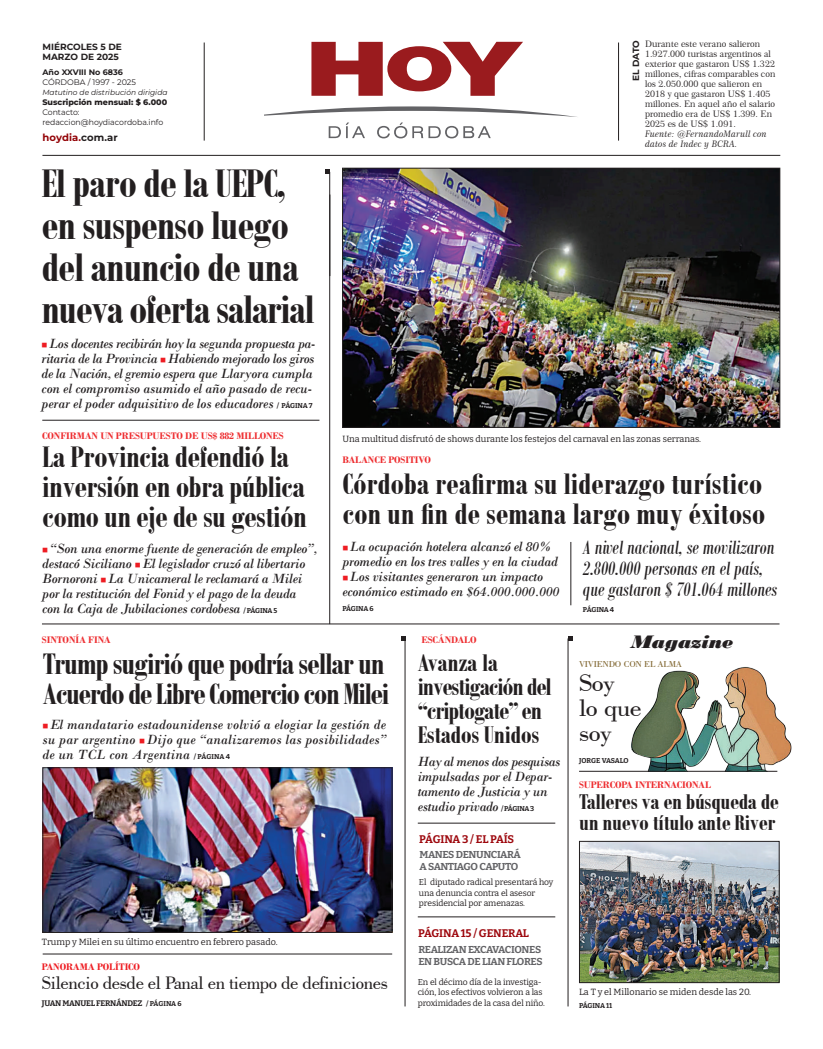
<style>
.page{position:relative;width:823px;height:1049px;background:#fff}
.page>*{position:absolute;margin:0;border:0;box-sizing:border-box;transform-origin:0 0}
.t1{font:700 43px/42px "Bodoni MT Condensed";letter-spacing:-.02em;color:#231f20}
.t2{font:700 32px/30px "Bodoni MT Condensed";letter-spacing:-.015em;color:#231f20}
.t3{font:700 32px/30px "Bodoni MT Condensed";letter-spacing:-.04em;color:#231f20}
.t4{font:700 26px/24px "Bodoni MT Condensed";letter-spacing:-.035em;color:#231f20}
.t5{font:25px/25px "Bodoni BT";letter-spacing:-.02em;color:#231f20;scale:1.08 1}
.t6{font:700 23px/21px "Bodoni MT Condensed";letter-spacing:-.01em;color:#231f20}
.t7{font:italic 21px/21px "Bodoni MT Condensed";color:#231f20}
.t8{font:19px "Bodoni BT";letter-spacing:-.02em;color:#231f20}
.t9{font:italic 19px "Bodoni MT Black";color:#231f20}
.t10{font:italic 14px/15px "Bodoni";letter-spacing:-.02em;color:#231f20}
.t11{font:700 11px "Bitter";letter-spacing:-.015em;color:#9d070d}
.t12{font:700 10px "Bodoni";letter-spacing:-.01em;color:#ee2d30}
.t13{font:700 10px/12px "Bitter";letter-spacing:-.05em;color:#636366}
.t14{font:700 10px "Bodoni";letter-spacing:-.01em;color:#ee1d23}
.t15{font:700 10px "Montserrat";letter-spacing:.01em;color:#940408}
.t16{font:9px/10px "Century 751 BT Roman B";color:#231f20}
.t17{font:9px "Bitter";color:#231f20}
.t18{font:9px/10px "Century 751 BT Italic B";color:#231f20}
.t19{font:700 9px/10px "Montserrat";color:#231f20}
.t20{font:9px "Bodoni BT";letter-spacing:-.02em;color:#7f642d;scale:1.08 1}
.t21{font:8.5px/10.5px "Bitter";letter-spacing:-.01em;color:#231f20}
.t22{font:8px/10px "Montserrat";color:#231f20}
.t23{font:700 8px "Bitter";letter-spacing:-.03em;color:#231f20}
.t24{font:800 8px "Montserrat";color:#231f20}
.t25{font:700 8px "Montserrat";color:#231f20}
.t26{font:italic 7.5px "Montserrat";color:#231f20}
.t27{font:700 7px "Bitter";letter-spacing:-.02em;color:#231f20}
.s1{color:#231f20}
.s2{color:#ee1d23}
.s3{font-family:"Bitter";font-weight:700;font-style:normal;font-size:7px}
.s4{font-size:7px}
</style>
<div class="page">
<img style="left:622px;top:667px;width:170px;height:104px">
<svg style="left:311px;top:42px;width:211px;height:54px"></svg>
<svg style="left:264px;top:106px;width:313px;height:11px"></svg>
<svg style="left:328px;top:123px;width:37px;height:15px"></svg>
<svg style="left:377px;top:123px;width:113px;height:15px"></svg>
<hr style="left:404px;top:638px;width:1px;height:368px;background:#231f20">
<svg style="left:401px;top:636px;width:4px;height:4px"></svg>
<hr style="left:567px;top:638px;width:1px;height:368px;background:#231f20">
<svg style="left:567px;top:636px;width:4px;height:4px"></svg>
<hr style="left:204px;top:43px;width:1px;height:98px;background:#231f20">
<hr style="left:618px;top:43px;width:1px;height:98px;background:#231f20">
<hr style="left:42px;top:155px;width:737px;height:1px;background:#231f20">
<img style="left:45px;top:769px;width:345px;height:161px">
<div style="left:43px;top:767px;width:349px;height:165px;border:1px solid #231f20"></div>
<hr style="left:329px;top:172px;width:1px;height:452px;background:#231f20">
<svg style="left:325px;top:170px;width:4px;height:4px"></svg>
<img style="left:344px;top:170px;width:433px;height:255px">
<div style="left:342px;top:168px;width:437px;height:259px;border:1px solid #231f20"></div>
<hr style="left:42px;top:420px;width:277px;height:1px;background:#231f20">
<hr style="left:42px;top:624px;width:737px;height:1px;background:#231f20">
<img style="left:581px;top:843px;width:195px;height:138px">
<div style="left:579px;top:841px;width:199px;height:142px;border:1px solid #231f20"></div>
<hr style="left:43px;top:954px;width:349px;height:1px;background:#231f20">
<hr style="left:578px;top:771px;width:198px;height:1px;background:#231f20">
<hr style="left:417px;top:917px;width:138px;height:1px;background:#231f20">
<hr style="left:417px;top:823px;width:138px;height:1px;background:#231f20">
<hr style="left:570px;top:542px;width:1px;height:63px;background:#231f20">
<p class="t19" style="left:42px;top:42px;width:81px">MIÉRCOLES 5 DE<br>MARZO DE 2025</p>
<p class="t25" style="left:42px;top:67px;width:82px">Año XXVIII No 6836</p>
<p class="t22" style="left:42px;top:77px;width:95px">CÓRDOBA / 1997 - 2025</p>
<p class="t26" style="left:42px;top:87px;width:126px">Matutino de distribución dirigida</p>
<p class="t24" style="left:42px;top:97px;width:126px">Suscripción mensual: $ 6.000</p>
<p class="t22" style="left:42px;top:107px;width:122px">Contacto: redaccion@hoydiacordoba.info</p>
<p class="t15" style="left:43px;top:131px;width:77px">hoydia.<span class="s1">com.ar</span></p>
<h1 class="t1" style="left:42px;top:162px;width:274px">El paro de la UEPC, en suspenso luego del anuncio de una nueva oferta salarial</h1>
<p class="t10" style="left:42px;top:336px;width:275px"><span class="s2">■</span> Los docentes recibirán hoy la segunda propuesta pa&shy;ritaria de la Provincia <span class="s2">■</span> Habiendo mejorado los giros de la Nación, el gremio espera que Llaryora cumpla con el compromiso asumido el año pasado de recu&shy;perar el poder adquisitivo de los educadores <span class="s3">/ PÁGINA 7</span></p>
<p class="t12" style="left:42px;top:429px;width:243px">CONFIRMAN UN PRESUPUESTO DE US$ 882 MILLONES</p>
<h2 class="t2" style="left:42px;top:441px;width:266px">La Provincia defendió la inversión en obra pública como un eje de su gestión</h2>
<p class="t10" style="left:42px;top:540px;width:277px"><span class="s2">■</span> “Son una enorme fuente de generación de empleo”, destacó Siciliano <span class="s2">■</span> El legislador cruzó al libertario Bornoroni <span class="s2">■</span> La Unicameral le reclamará a Milei por la restitución del Fonid y el pago de la deuda con la Caja de Jubilaciones cordobesa <span class="s3">/ PÁGINA 5</span></p>
<p class="t19" style="left:630px;top:81px;width:43px;rotate:-90deg">EL DATO</p>
<p class="t16" style="left:644px;top:38px;width:132px">Durante este verano salieron<br>1.927.000 turistas argentinos al exterior que gastaron US$ 1.322 millones, cifras comparables con los 2.050.000 que salieron en<br>2018 y que gastaron US$ 1.405 millones. En aquel año el salario promedio era de US$ 1.399. En<br>2025 es de US$ 1.091.</p>
<p class="t18" style="left:644px;top:128px;width:123px">Fuente: @FernandoMarull con datos de Indec y BCRA.</p>
<p class="t17" style="left:342px;top:433px;width:360px">Una multitud disfrutó de shows durante los festejos del carnaval en las zonas serranas.</p>
<p class="t12" style="left:342px;top:453px;width:90px">BALANCE POSITIVO</p>
<h2 class="t2" style="left:342px;top:469px;width:424px">Córdoba reafirma su liderazgo turístico con un fin de semana largo muy éxitoso</h2>
<p class="t10" style="left:342px;top:539px;width:217px"><span class="s2">■</span> La ocupación hotelera alcanzó el 80% promedio en los tres valles y en la ciudad</p>
<p class="t10" style="left:342px;top:569px;width:219px"><span class="s2">■</span> Los visitantes generaron un impacto económico estimado en $64.000.000.000</p>
<p class="t27" style="left:342px;top:604px;width:33px">PÁGINA 6</p>
<h3 class="t7" style="left:582px;top:537px;width:196px">A nivel nacional, se movilizaron<br>2.800.000 personas en el país, que gastaron $ 701.064 millones</h3>
<p class="t27" style="left:582px;top:605px;width:33px">PÁGINA 4</p>
<p class="t12" style="left:42px;top:634px;width:70px">SINTONÍA FINA</p>
<h2 class="t3" style="left:43px;top:648px;width:347px">Trump sugirió que podría sellar un<br>Acuerdo de Libre Comercio con Milei</h2>
<p class="t10" style="left:43px;top:717px;width:345px;text-align:justify"><span class="s2">■</span> El mandatario estadounidense volvió a elogiar la gestión de su par argentino <span class="s2">■</span> Dijo que “analizaremos las posibilidades” de un TCL con Argentina <span class="s3">/ PÁGINA 4</span></p>
<p class="t17" style="left:42px;top:936px;width:237px">Trump y Milei en su último encuentro en febrero pasado.</p>
<p class="t14" style="left:42px;top:961px;width:100px">PANORAMA POLÍTICO</p>
<h3 class="t8" style="left:42px;top:971px;width:347px">Silencio desde el Panal en tiempo de definiciones</h3>
<p class="t23" style="left:42px;top:998px;width:141px">JUAN MANUEL FERNÁNDEZ <span class="s4">/ PÁGINA 6</span></p>
<p class="t12" style="left:421px;top:634px;width:57px">ESCÁNDALO</p>
<h3 class="t4" style="left:417px;top:650px;width:135px">Avanza la investigación del “criptogate” en<br>Estados Unidos</h3>
<p class="t10" style="left:417px;top:754px;width:144px">Hay al menos dos pesquisas impulsadas por el Depar&shy;tamento de Justicia y un estudio privado <span class="s3">/ PÁGINA 3</span></p>
<p class="t11" style="left:419px;top:832px;width:96px">PÁGINA 3 / EL PAÍS</p>
<p class="t21" style="left:419px;top:877px;width:136px">El diputado radical presentará hoy una denuncia contra el asesor presidencial por amenazas.</p>
<p class="t13" style="left:419px;top:849px;width:103px">MANES DENUNCIARÁ<br>A SANTIAGO CAPUTO</p>
<p class="t11" style="left:418px;top:926px;width:112px">PÁGINA 15 / GENERAL</p>
<p class="t21" style="left:417px;top:976px;width:129px">En el décimo día de la investiga&shy;ción, los efectivos volvieron a las proximidades de la casa del niño.</p>
<p class="t13" style="left:418px;top:943px;width:126px">REALIZAN EXCAVACIONES<br>EN BUSCA DE LIAN FLORES</p>
<h3 class="t9" style="left:631px;top:631px;width:103px">Magazine</h3>
<p class="t20" style="left:578px;top:658px;width:97px">VIVIENDO CON EL ALMA</p>
<h3 class="t5" style="left:578px;top:670px;width:60px">Soy<br>lo que soy</h3>
<p class="t27" style="left:578px;top:756px;width:51px">JORGE VASALO</p>
<p class="t12" style="left:578px;top:779px;width:133px">SUPERCOPA INTERNACIONAL</p>
<h3 class="t6" style="left:578px;top:791px;width:201px">Talleres va en búsqueda de un nuevo título ante River</h3>
<p class="t17" style="left:578px;top:986px;width:173px">La T y el Millonario se miden desde las 20.</p>
<p class="t27" style="left:578px;top:1001px;width:34px">PÁGINA 11</p>
</div>
